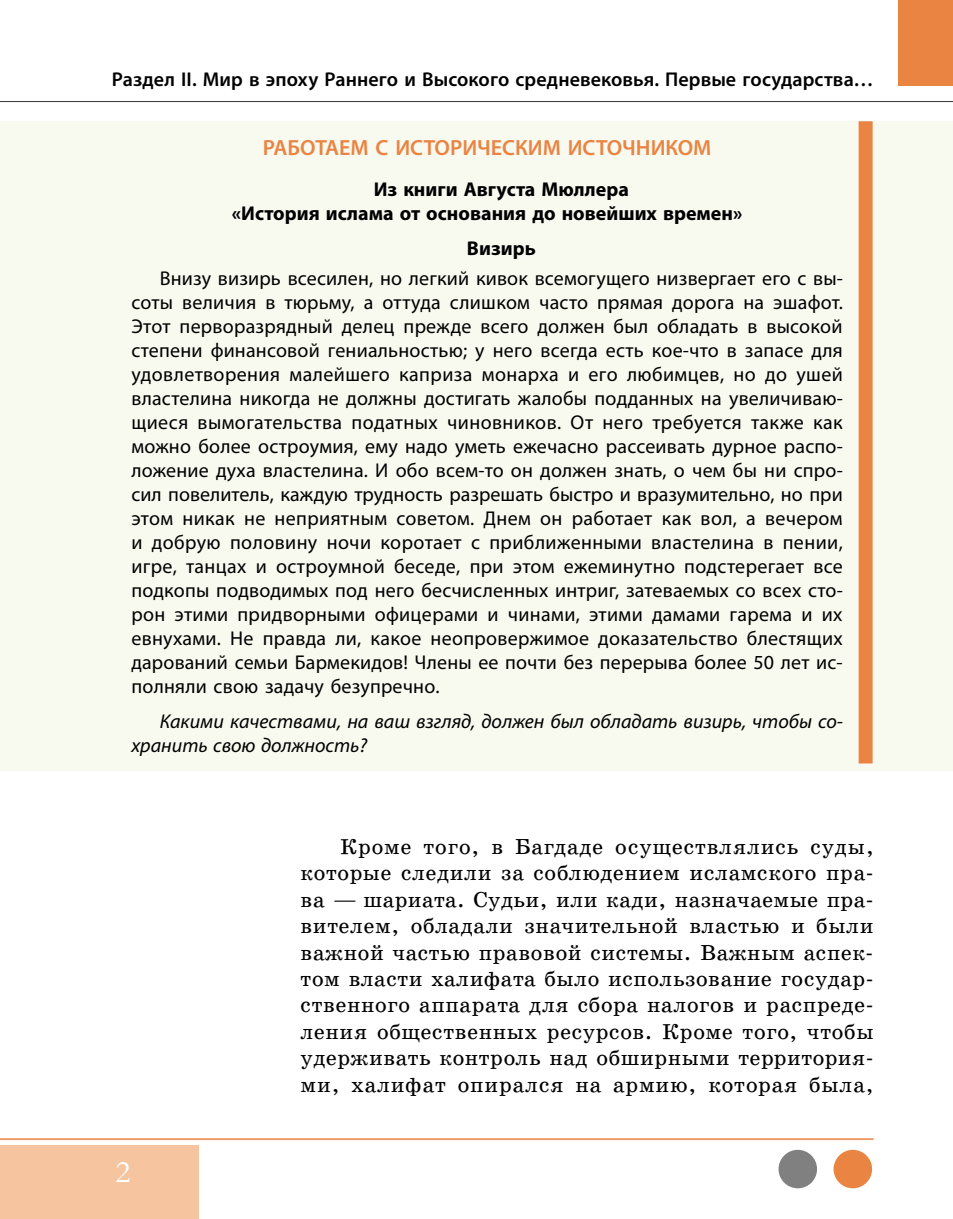
<style>
.page{position:relative;width:953px;height:1219px;background:#fff}
.page>*{position:absolute;margin:0;border:0;box-sizing:border-box;transform-origin:0 0}
.t1{font:32px "Garamond";color:#fff}
.t2{font:22px/26.4px "School Book Web";letter-spacing:.04em;color:#000;text-align:justify}
.t3{font:600 22px "Myriad Pro";color:#e98442}
.t4{font:20px/24px "Myriad Pro";letter-spacing:.01em;color:#000;text-align:justify}
.t5{font:italic 20px/24px "Myriad Pro";color:#000}
.t6{font:700 20px/24px "Myriad Pro";color:#000}
.t7{font:600 20px "Myriad Pro";letter-spacing:.005em;color:#000}
</style>
<div class="page">
<hr style="left:0;top:101px;width:952px;height:1px;background:#000">
<div style="left:898px;top:0;width:54px;height:86px;background:#e98442"></div>
<div style="left:0;top:1145px;width:198px;height:74px;background:#f6c49f"></div>
<div style="left:778px;top:1150px;width:39px;height:38px;background:#808080;border-radius:50%"></div>
<div style="left:833px;top:1150px;width:39px;height:38px;background:#e98442;border-radius:50%"></div>
<hr style="left:0;top:1138px;width:873px;height:2px;background:#e98442">
<div style="left:0;top:121px;width:952px;height:650px;background:#f8f9ef"></div>
<div style="left:858px;top:121px;width:14px;height:642px;background:#e98442"></div>
<p class="t7" style="left:112px;top:67px;width:763px">Раздел II. Мир в эпоху Раннего и Высокого средневековья. Первые государства…</p>
<p class="t3" style="left:263px;top:133px;width:450px">РАБОТАЕМ С ИСТОРИЧЕСКИМ ИСТОЧНИКОМ</p>
<p class="t6" style="left:232px;top:176px;width:512px;text-indent:142px">Из книги Августа Мюллера<br>«История ислама от основания до новейших времен»</p>
<p class="t6" style="left:467px;top:236px;width:70px">Визирь</p>
<p class="t4" style="left:131px;top:266px;width:713px;text-indent:28px">Внизу визирь всесилен, но легкий кивок всемогущего низвергает его с вы&shy;соты величия в тюрьму, а оттуда слишком часто прямая дорога на эшафот.<br>Этот перворазрядный делец прежде всего должен был обладать в высокой степени финансовой гениальностью; у него всегда есть кое-что в запасе для удовлетворения малейшего каприза монарха и его любимцев, но до ушей властелина никогда не должны достигать жалобы подданных на увеличиваю&shy;щиеся вымогательства податных чиновников. От него требуется также как можно более остроумия, ему надо уметь ежечасно рассеивать дурное распо&shy;ложение духа властелина. И обо всем-то он должен знать, о чем бы ни спро&shy;сил повелитель, каждую трудность разрешать быстро и вразумительно, но при этом никак не неприятным советом. Днем он работает как вол, а вечером и добрую половину ночи коротает с приближенными властелина в пении, игре, танцах и остроумной беседе, при этом ежеминутно подстерегает все подкопы подводимых под него бесчисленных интриг, затеваемых со всех сто&shy;рон этими придворными офицерами и чинами, этими дамами гарема и их евнухами. Не правда ли, какое неопровержимое доказательство блестящих дарований семьи Бармекидов! Члены ее почти без перерыва более 50 лет ис&shy;полняли свою задачу безупречно.</p>
<p class="t5" style="left:131px;top:709px;width:713px;text-indent:28px">Какими качествами, на ваш взгляд, должен был обладать визирь, чтобы со&shy;хранить свою должность?</p>
<h1 class="t1" style="left:115px;top:1150px;width:17px">2</h1>
<p class="t2" style="left:300px;top:834px;width:574px;text-indent:40px">Кроме того, в Багдаде осуществлялись суды, которые следили за соблюдением исламского пра&shy;ва — шариата. Судьи, или кади, назначаемые пра&shy;вителем, обладали значительной властью и были важной частью правовой системы. Важным аспек&shy;том власти халифата было использование государ&shy;ственного аппарата для сбора налогов и распреде&shy;ления общественных ресурсов. Кроме того, чтобы удерживать контроль над обширными территория&shy;ми, халифат опирался на армию, которая была,</p>
</div>
